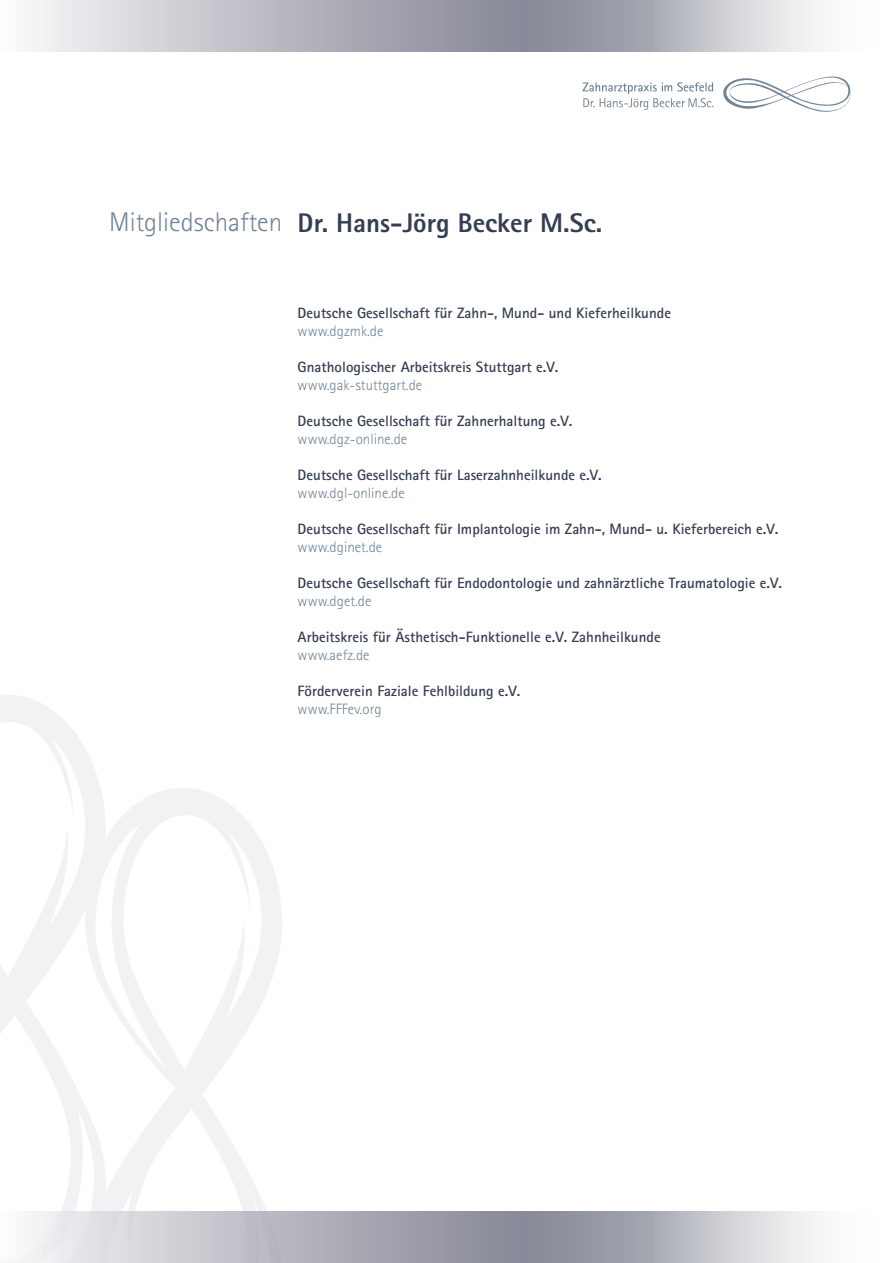
<style>
.page{position:relative;width:893px;height:1263px;background:#fff}
.page>*{position:absolute;margin:0;border:0;box-sizing:border-box;transform-origin:0 0}
.t1{font:800 27px "Rotis Sans Serif";color:#353e52}
.t2{font:700 15px "Rotis Sans Serif";color:#353e52}
.t3{font:300 15px "Rotis Sans Serif";color:#708395}
.s1{font-weight:300;color:#708395}
</style>
<div class="page">
<svg style="left:583px;top:82px;width:130px;height:28px"></svg>
<svg style="left:723px;top:76px;width:128px;height:36px"></svg>
<svg style="left:32px;top:0;width:784px;height:51px;background:#b9bac2"></svg>
<svg style="left:106px;top:788px;width:176px;height:424px"></svg>
<svg style="left:0;top:695px;width:106px;height:517px"></svg>
<svg style="left:15px;top:1212px;width:801px;height:51px;background:#b9bbc3"></svg>
<h1 class="t1" style="left:109px;top:205px;width:494px"><span class="s1">Mitgliedschaften</span> Dr. Hans-Jörg Becker M.Sc.</h1>
<p class="t2" style="left:298px;top:303px;width:375px">Deutsche Gesellschaft für Zahn-, Mund- und Kieferheilkunde</p>
<p class="t3" style="left:298px;top:322px;width:87px">www.dgzmk.de</p>
<p class="t2" style="left:298px;top:357px;width:262px">Gnathologischer Arbeitskreis Stuttgart e.V.</p>
<p class="t3" style="left:298px;top:376px;width:126px">www.gak-stuttgart.de</p>
<p class="t2" style="left:298px;top:411px;width:276px">Deutsche Gesellschaft für Zahnerhaltung e.V.</p>
<p class="t3" style="left:298px;top:430px;width:111px">www.dgz-online.de</p>
<p class="t2" style="left:298px;top:465px;width:306px">Deutsche Gesellschaft für Laserzahnheilkunde e.V.</p>
<p class="t3" style="left:298px;top:484px;width:109px">www.dgl-online.de</p>
<p class="t2" style="left:298px;top:519px;width:482px">Deutsche Gesellschaft für Implantologie im Zahn-, Mund- u. Kieferbereich e.V.</p>
<p class="t3" style="left:298px;top:538px;width:86px">www.dginet.de</p>
<p class="t2" style="left:298px;top:573px;width:486px">Deutsche Gesellschaft für Endodontologie und zahnärztliche Traumatologie e.V.</p>
<p class="t3" style="left:298px;top:592px;width:75px">www.dget.de</p>
<p class="t2" style="left:298px;top:627px;width:365px">Arbeitskreis für Ästhetisch-Funktionelle e.V. Zahnheilkunde</p>
<p class="t3" style="left:298px;top:646px;width:73px">www.aefz.de</p>
<p class="t2" style="left:298px;top:681px;width:224px">Förderverein Faziale Fehlbildung e.V.</p>
<p class="t3" style="left:298px;top:700px;width:86px">www.FFFev.org</p>
</div>
